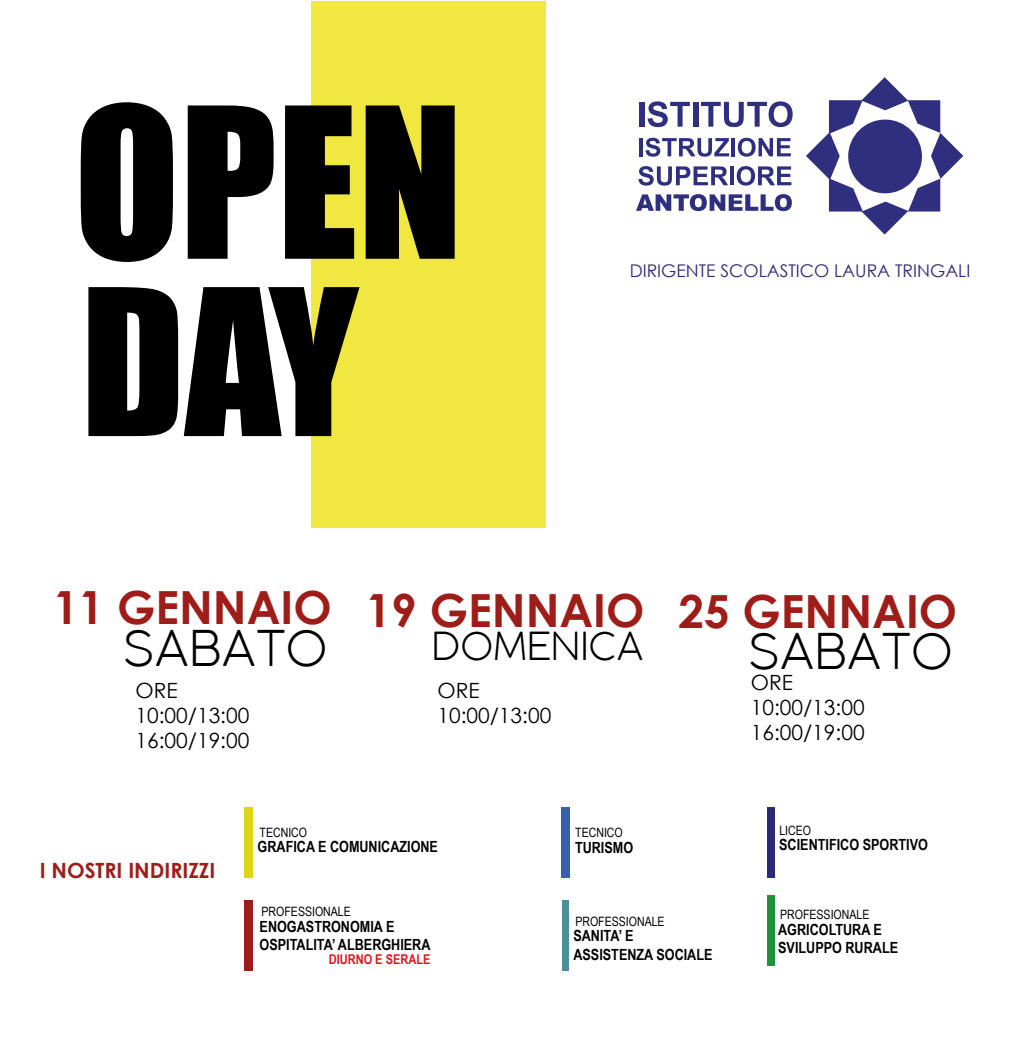
<style>
.page{position:relative;width:1030px;height:1042px;background:#fff}
.page>*{position:absolute;margin:0;border:0;box-sizing:border-box;transform-origin:0 0}
.t1{font:193.72px "Impact";color:#000}
.t2{font:188.47px "Impact";color:#000}
.t3{font:200 48.12px "COCOGOOSE";color:#000}
.t4{font:700 45.68px "Century Gothic";color:#9f1d19}
.t5{font:200 37.8px "COCOGOOSE";color:#000}
.t6{font:21px/25.2px "Century Gothic";color:#000}
.t7{font:700 21px "Century Gothic";color:#9f1d19}
.t8{font:17.5px "Century Gothic";color:#302776}
.t9{font:700 15.4px/18.6px "Arial Narrow";color:#000}
.t10{font:700 13.47px "Arial Narrow";color:#e0151f}
.t11{font:12.95px "Arial Narrow";color:#000}
</style>
<div class="page">
<div style="left:311px;top:1px;width:235px;height:527px;background:#f1e741"></div>
<div style="left:639px;top:102px;width:5px;height:25px;background:#302f7f"></div>
<svg style="left:647px;top:101px;width:43px;height:26px"></svg>
<div style="left:693px;top:102px;width:5px;height:25px;background:#302f7f"></div>
<svg style="left:701px;top:101px;width:91px;height:26px"></svg>
<hr style="left:639px;top:138px;width:4px;height:18px;background:#302f7f">
<svg style="left:645px;top:138px;width:84px;height:19px"></svg>
<hr style="left:731px;top:138px;width:4px;height:18px;background:#302f7f">
<svg style="left:738px;top:138px;width:53px;height:19px"></svg>
<svg style="left:638px;top:166px;width:90px;height:20px"></svg>
<hr style="left:730px;top:166px;width:4px;height:19px;background:#302f7f">
<svg style="left:737px;top:166px;width:54px;height:20px"></svg>
<svg style="left:636px;top:194px;width:156px;height:17px"></svg>
<svg style="left:806px;top:77px;width:157px;height:158px"></svg>
<div style="left:848px;top:120px;width:74px;height:73px;background:#302f7f;border-radius:50%"></div>
<div style="left:244px;top:901px;width:8px;height:70px;background:#9f1d19"></div>
<div style="left:562px;top:807px;width:8px;height:70px;background:#3a60a7"></div>
<div style="left:244px;top:807px;width:8px;height:70px;background:#dfd510"></div>
<div style="left:767px;top:807px;width:7px;height:70px;background:#2d2977"></div>
<div style="left:767px;top:895px;width:7px;height:70px;background:#1e9338"></div>
<div style="left:562px;top:901px;width:6px;height:70px;background:#48909b"></div>
<h1 class="t1" style="left:74px;top:32px;width:390px">OPEN</h1>
<h2 class="t2" style="left:81px;top:216px;width:279px">DAY</h2>
<p class="t8" style="left:630px;top:259px;width:342px">DIRIGENTE SCOLASTICO LAURA TRINGALI</p>
<h3 class="t4" style="left:53px;top:579px;width:280px">11 GENNAIO</h3>
<h3 class="t3" style="left:123px;top:615px;width:206px">SABATO</h3>
<h3 class="t4" style="left:366px;top:581px;width:280px">19 GENNAIO</h3>
<h3 class="t5" style="left:431px;top:620px;width:213px">DOMENICA</h3>
<h3 class="t4" style="left:678px;top:582px;width:280px">25 GENNAIO</h3>
<h3 class="t3" style="left:748px;top:618px;width:206px">SABATO</h3>
<h3 class="t6" style="left:135px;top:677px;width:115px">ORE<br>10:00/13:00<br>16:00/19:00</h3>
<h3 class="t6" style="left:437px;top:677px;width:115px">ORE<br>10:00/13:00</h3>
<h3 class="t6" style="left:751px;top:669px;width:115px">ORE<br>10:00/13:00<br>16:00/19:00</h3>
<h3 class="t7" style="left:40px;top:857px;width:177px">I NOSTRI INDIRIZZI</h3>
<p class="t11" style="left:260px;top:822px;width:49px">TECNICO</p>
<p class="t9" style="left:258px;top:836px;width:182px">GRAFICA E COMUNICAZIONE</p>
<p class="t11" style="left:262px;top:902px;width:91px">PROFESSIONALE</p>
<p class="t9" style="left:260px;top:916px;width:172px">ENOGASTRONOMIA E<br>OSPITALITA’ ALBERGHIERA</p>
<p class="t10" style="left:329px;top:949px;width:103px">DIURNO E SERALE</p>
<p class="t11" style="left:575px;top:823px;width:49px">TECNICO</p>
<p class="t9" style="left:575px;top:837px;width:60px">TURISMO</p>
<p class="t11" style="left:575px;top:911px;width:91px">PROFESSIONALE</p>
<p class="t9" style="left:573px;top:926px;width:141px">SANITA’ E<br>ASSISTENZA SOCIALE</p>
<p class="t11" style="left:779px;top:821px;width:33px">LICEO</p>
<p class="t9" style="left:779px;top:835px;width:150px">SCIENTIFICO SPORTIVO</p>
<p class="t11" style="left:780px;top:905px;width:91px">PROFESSIONALE</p>
<p class="t9" style="left:778px;top:919px;width:121px">AGRICOLTURA E<br>SVILUPPO RURALE</p>
</div>
